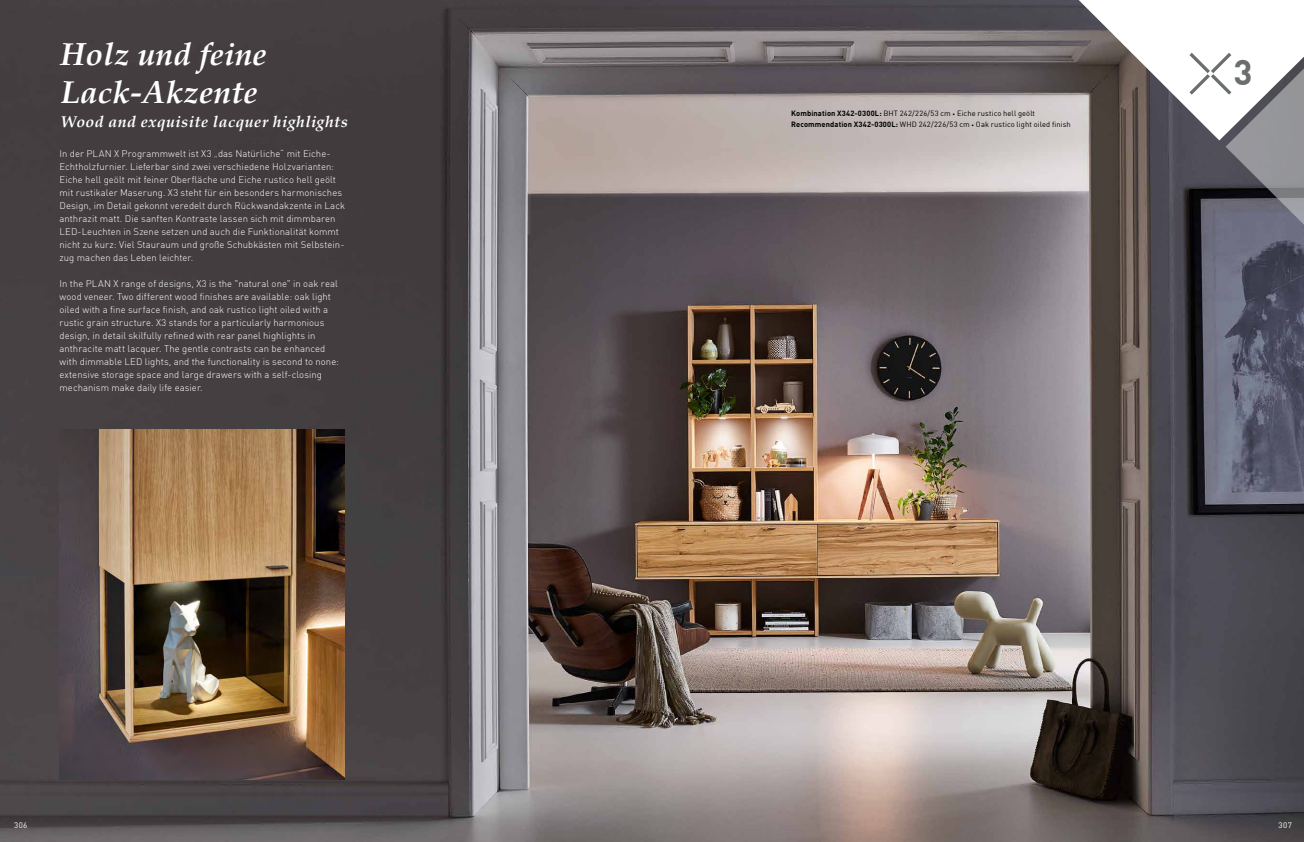
<style>
.page{position:relative;width:1304px;height:842px;background:#fff}
.page>*{position:absolute;margin:0;border:0;box-sizing:border-box;transform-origin:0 0}
.t1{font:700 35px "DIN Offc";color:#6b6e6e}
.t2{font:italic 700 32px/38px "Palatino";color:#fff}
.t3{font:italic 700 16px "Palatino";letter-spacing:.03em;color:#fff}
.t4{font:300 9.5px/13px "DIN Offc";letter-spacing:.005em;color:#fff}
.t5{font:8px "DIN Offc";letter-spacing:.05em;color:#fff}
.t6{font:7.5px/11px "DIN Offc";letter-spacing:.015em;color:#000}
.s1{font-weight:700}
.s2{font-size:5px}
</style>
<div class="page">
<img style="left:0;top:0;width:1304px;height:842px">
<svg style="left:1079px;top:0;width:225px;height:233px"></svg>
<img style="left:60px;top:429px;width:285px;height:351px">
<h2 class="t2" style="left:60px;top:35px;width:208px">Holz und feine<br>Lack-Akzente</h2>
<h3 class="t3" style="left:60px;top:109px;width:289px">Wood and exquisite lacquer highlights</h3>
<p class="t4" style="left:60px;top:147px;width:287px">In der PLAN X Programmwelt ist X3 „das Natürliche“ mit Eiche-Echtholzfurnier. Lieferbar sind zwei verschiedene Holzvarianten:<br>Eiche hell geölt mit feiner Oberfläche und Eiche rustico hell geölt mit rustikaler Maserung. X3 steht für ein besonders harmonisches Design, im Detail gekonnt veredelt durch Rückwandakzente in Lack anthrazit matt. Die sanften Kontraste lassen sich mit dimmbaren LED-Leuchten in Szene setzen und auch die Funktionalität kommt nicht zu kurz: Viel Stauraum und große Schubkästen mit Selbstein&shy;zug machen das Leben leichter.</p>
<p class="t4" style="left:60px;top:277px;width:281px">In the PLAN X range of designs, X3 is the "natural one" in oak real wood veneer. Two different wood finishes are available: oak light oiled with a fine surface finish, and oak rustico light oiled with a rustic grain structure. X3 stands for a particularly harmonious design, in detail skilfully refined with rear panel highlights in anthracite matt lacquer. The gentle contrasts can be enhanced with dimmable LED lights, and the functionality is second to none: extensive storage space and large drawers with a self-closing mechanism make daily life easier.</p>
<p class="t6" style="left:791px;top:108px;width:281px"><span class="s1">Kombination X342-0300L:</span> BHT 242/226/53 cm <span class="s2">•</span> Eiche rustico hell geölt<br><span class="s1">Recommendation X342-0300L:</span> WHD 242/226/53 cm <span class="s2">•</span> Oak rustico light oiled finish</p>
<h1 class="t1" style="left:1233px;top:50px;width:21px">3</h1>
<p class="t5" style="left:14px;top:820px;width:15px">306</p>
<p class="t5" style="left:1279px;top:820px;width:15px">307</p>
</div>
